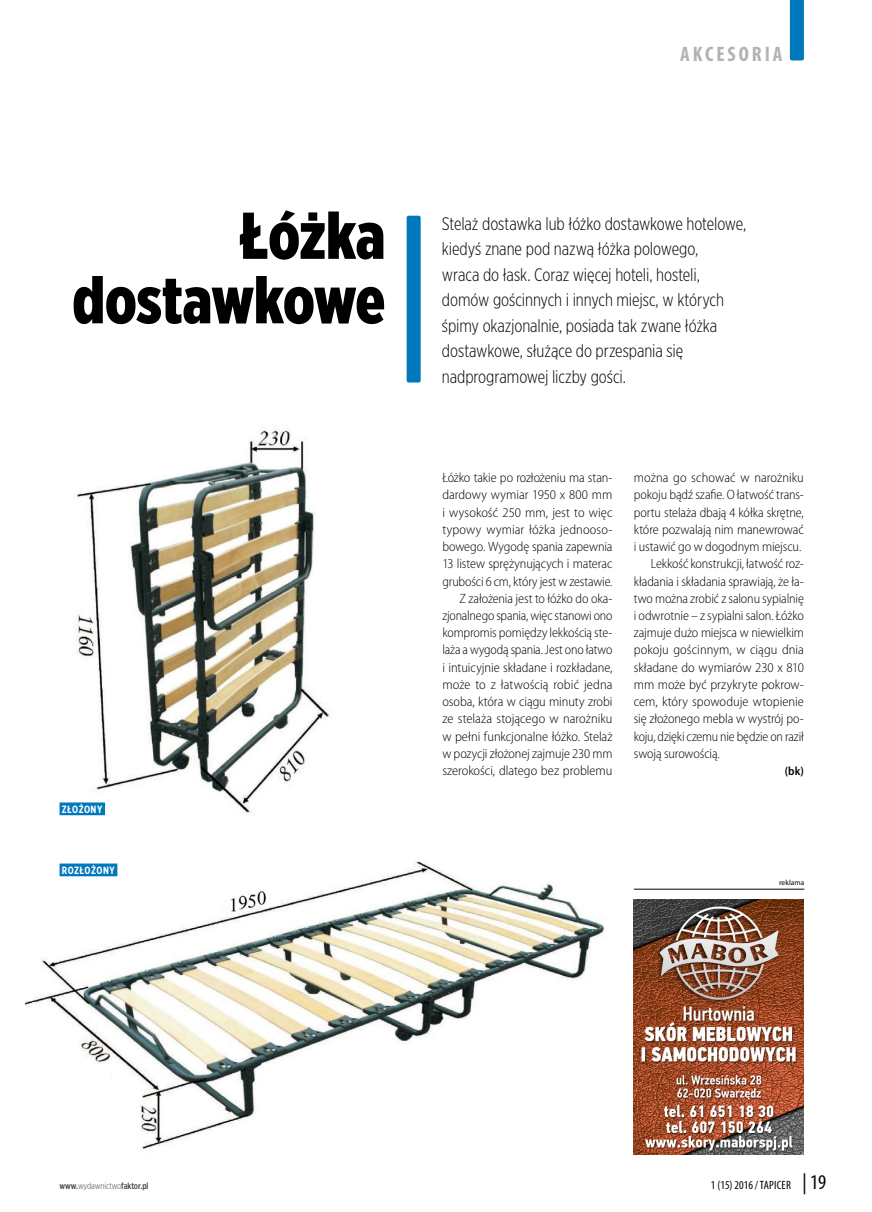
<style>
.page{position:relative;width:872px;height:1212px;background:#fff}
.page>*{position:absolute;margin:0;border:0;box-sizing:border-box;transform-origin:0 0}
.t1{font:900 66px/64.5px "Gotham X Narrow";letter-spacing:-.01em;color:#000;text-align:right}
.t2{font:700 condensed 21px "Myriad Pro";letter-spacing:.14em;color:#b1b2b3}
.t3{font:300 18px/25.5px "Gotham X Narrow";letter-spacing:-.005em;color:#000}
.t4{font:300 semi-condensed 13.5px/17.2px "Myriad Pro";letter-spacing:-.005em;color:#000;text-align:right}
.t5{font:condensed 12px "Myriad Pro";letter-spacing:.01em;color:#000}
.t6{font:600 semi-condensed 12px "Myriad Pro";color:#000}
.t7{font:700 10.5px "Gotham X Narrow";letter-spacing:.035em;color:#fff}
.t8{font:500 9px "Gotham X Narrow";letter-spacing:-.005em;color:#000}
.t9{font:7.5px "Myriad Pro";color:#000}
.s1{font-weight:300}
.s2{font-size:21px}
</style>
<div class="page">
<svg style="left:790px;top:0;width:14px;height:60px"></svg>
<img style="left:24px;top:861px;width:581px;height:290px">
<img style="left:59px;top:429px;width:272px;height:387px">
<img style="left:634px;top:899px;width:170px;height:256px">
<div style="left:406px;top:216px;width:15px;height:166px;background:#0078bc;border-radius:2px"></div>
<hr style="left:634px;top:889px;width:170px;height:1px;background:#000">
<div style="left:60px;top:802px;width:45px;height:13px;background:#0078bc"></div>
<div style="left:60px;top:863px;width:57px;height:13px;background:#0078bc"></div>
<h2 class="t2" style="left:680px;top:40px;width:104px">AKCESORIA</h2>
<h1 class="t1" style="left:72px;top:203px;width:315px">Łóżka dostawkowe</h1>
<p class="t3" style="left:442px;top:210px;width:306px">Stelaż dostawka lub łóżko dostawkowe hotelowe, kiedyś znane pod nazwą łóżka polowego,<br>wraca do łask. Coraz więcej hoteli, hosteli, domów gościnnych i innych miejsc, w których śpimy okazjonalnie, posiada tak zwane łóżka dostawkowe, służące do przespania się nadprogramowej liczby gości.</p>
<p class="t7" style="left:62px;top:802px;width:42px">ZŁOŻONY</p>
<p class="t7" style="left:62px;top:863px;width:54px">ROZŁOŻONY</p>
<p class="t4" style="left:442px;top:469px;width:172px">Łóżko takie po rozłożeniu ma stan&shy;dardowy wymiar 1950 x 800 mm i wysokość 250 mm, jest to więc typowy wymiar łóżka jednooso&shy;bowego. Wygodę spania zapewnia 13 listew sprężynujących i materac grubości 6 cm, który jest w zestawie.<br>Z założenia jest to łóżko do oka&shy;zjonalnego spania, więc stanowi ono kompromis pomiędzy lekkością ste&shy;laża a wygodą spania. Jest ono łatwo i intuicyjnie składane i rozkładane, może to z łatwością robić jedna osoba, która w ciągu minuty zrobi ze stelaża stojącego w narożniku w pełni funkcjonalne łóżko. Stelaż w pozycji złożonej zajmuje 230 mm szerokości, dlatego bez problemu</p>
<p class="t4" style="left:634px;top:469px;width:172px">można go schować w narożniku</p>
<p class="t4" style="left:634px;top:486px;width:172px">pokoju bądź szafie. O łatwość trans-</p>
<p class="t4" style="left:634px;top:503px;width:172px">portu stelaża dbają 4 kółka skrętne,</p>
<p class="t4" style="left:634px;top:520px;width:172px">które pozwalają nim manewrować</p>
<p class="t4" style="left:634px;top:538px;width:169px">i ustawić go w dogodnym miejscu.</p>
<p class="t4" style="left:651px;top:555px;width:155px">Lekkość konstrukcji, łatwość roz-</p>
<p class="t4" style="left:634px;top:572px;width:172px">kładania i składania sprawiają, że ła-</p>
<p class="t4" style="left:634px;top:589px;width:172px">two można zrobić z salonu sypialnię</p>
<p class="t4" style="left:634px;top:607px;width:172px">i odwrotnie – z sypialni salon. Łóżko</p>
<p class="t4" style="left:634px;top:624px;width:172px">zajmuje dużo miejsca w niewielkim</p>
<p class="t4" style="left:634px;top:641px;width:172px">pokoju gościnnym, w ciągu dnia</p>
<p class="t4" style="left:634px;top:658px;width:172px">składane do wymiarów 230 x 810</p>
<p class="t4" style="left:634px;top:676px;width:172px">mm może być przykryte pokrow-</p>
<p class="t4" style="left:634px;top:693px;width:172px">cem, który spowoduje wtopienie</p>
<p class="t4" style="left:634px;top:710px;width:172px">się złożonego mebla w wystrój po-</p>
<p class="t4" style="left:634px;top:727px;width:172px">koju, dzięki czemu nie będzie on raził</p>
<p class="t4" style="left:634px;top:745px;width:87px">swoją surowością.</p>
<p class="t6" style="left:785px;top:764px;width:21px">(bk)</p>
<p class="t9" style="left:779px;top:878px;width:27px">reklama</p>
<p class="t8" style="left:60px;top:1181px;width:91px">www.<span class="s1">wydawnictwo</span>faktor.pl</p>
<p class="t5" style="left:711px;top:1178px;width:117px">1 (15) 2016 / TAPICER <span class="s2">| 19</span></p>
</div>
